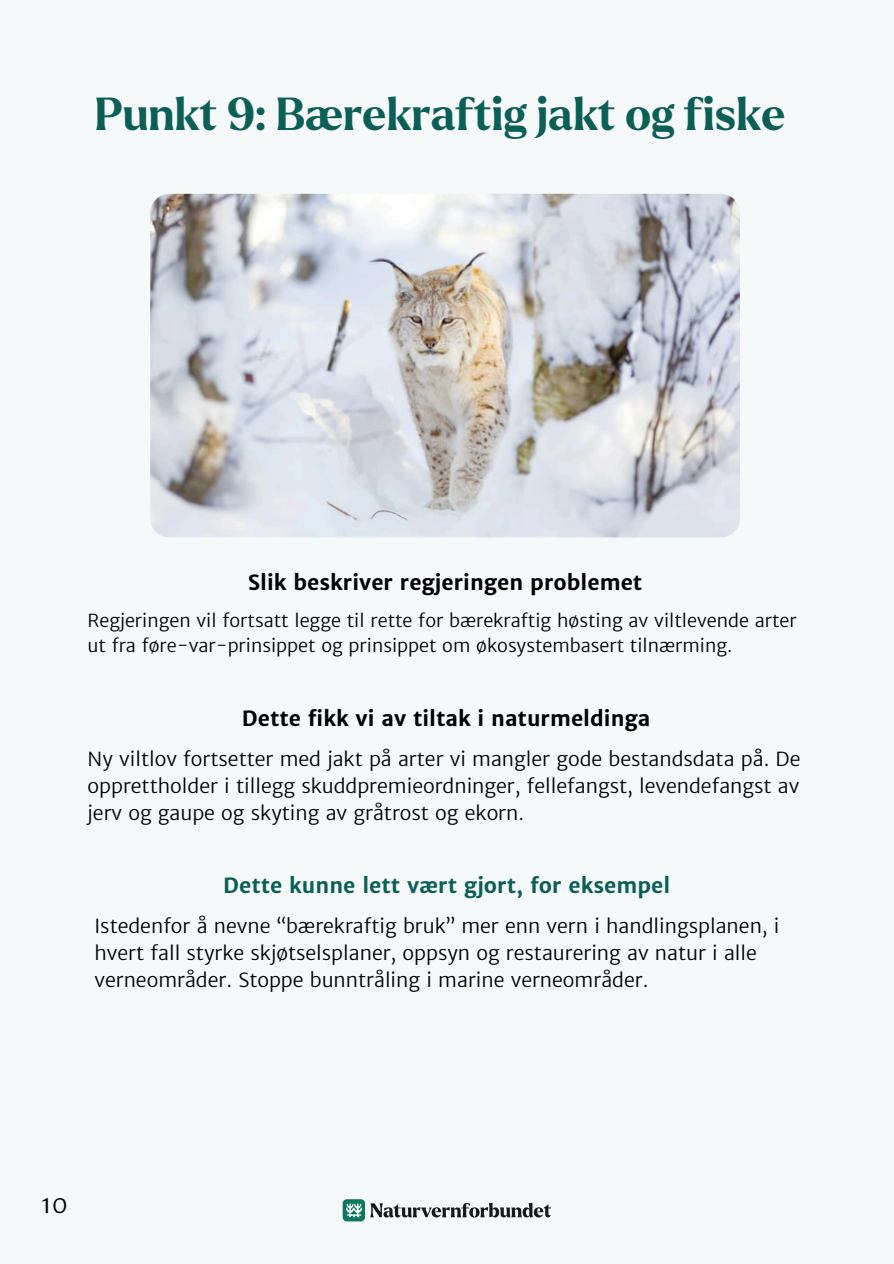
<style>
.page{position:relative;width:894px;height:1264px;background:#fff}
.page>*{position:absolute;margin:0;border:0;box-sizing:border-box;transform-origin:0 0}
.t1{font:700 45px "Larken";color:#0c5f56}
.t2{font:300 24px "Merriweather Sans";color:#000}
.t3{font:700 21px "Merriweather Sans";color:#000}
.t4{font:700 21px "Merriweather Sans";color:#0c5f56}
.t5{font:300 19.5px/27px "Merriweather Sans";color:#000;text-align:justify}
.t6{font:300 18px/24.8px "Merriweather Sans";color:#000}
</style>
<div class="page">
<div style="left:0;top:0;width:893px;height:1263px;background:#f5f9fa"></div>
<img style="left:150px;top:194px;width:589px;height:343px;border-radius:19px">
<div style="left:342px;top:1199px;width:23px;height:22px;background:#0c775d;border-radius:4px"></div>
<svg style="left:346px;top:1203px;width:16px;height:14px"></svg>
<svg style="left:370px;top:1202px;width:181px;height:15px"></svg>
<h1 class="t1" style="left:95px;top:84px;width:691px">Punkt 9: Bærekraftig jakt og fiske</h1>
<p class="t3" style="left:248px;top:569px;width:396px">Slik beskriver regjeringen problemet</p>
<p class="t6" style="left:87px;top:608px;width:710px">Regjeringen vil fortsatt legge til rette for bærekraftig høsting av viltlevende arter ut fra føre-var-prinsippet og prinsippet om økosystembasert tilnærming.</p>
<p class="t3" style="left:242px;top:704px;width:410px">Dette fikk vi av tiltak i naturmeldinga</p>
<p class="t5" style="left:88px;top:745px;width:714px">Ny viltlov fortsetter med jakt på arter vi mangler gode bestandsdata på. De opprettholder i tillegg skuddpremieordninger, fellefangst, levendefangst av jerv og gaupe og skyting av gråtrost og ekorn.</p>
<p class="t4" style="left:223px;top:872px;width:448px">Dette kunne lett vært gjort, for eksempel</p>
<p class="t5" style="left:94px;top:912px;width:686px;text-align:left">Istedenfor å nevne “bærekraftig bruk” mer enn vern i handlingsplanen, i hvert fall styrke skjøtselsplaner, oppsyn og restaurering av natur i alle verneområder. Stoppe bunntråling i marine verneområder.</p>
<p class="t2" style="left:41px;top:1189px;width:28px">10</p>
</div>
